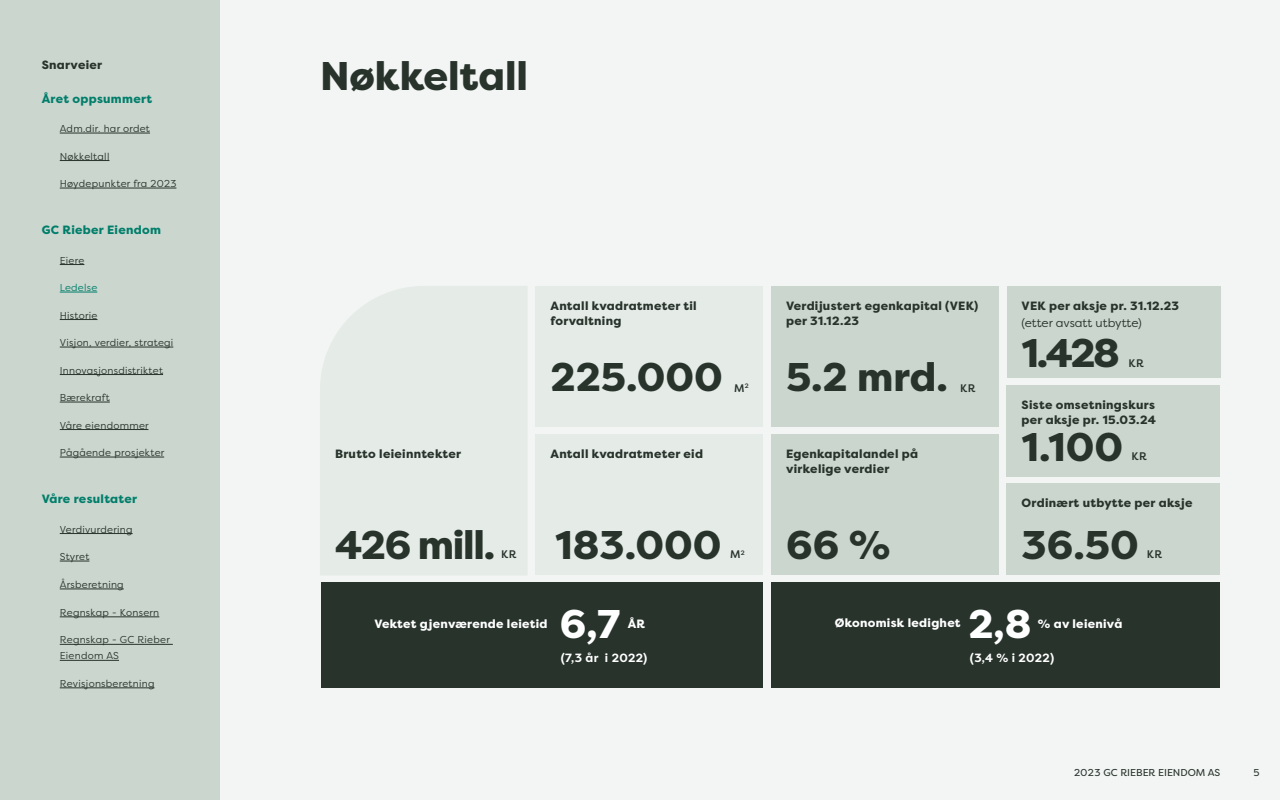
<style>
.page{position:relative;width:1280px;height:800px;background:#f2f5f3}
.page>*{position:absolute;margin:0;border:0;box-sizing:border-box;transform-origin:0 0}
.t1{font:800 40px "Filson Pro";color:#28332c}
.t2{font:800 40px "Filson Pro";color:#fff}
.t3{font:800 12px/15px "Filson Pro";letter-spacing:.025em;color:#28332c}
.t4{font:800 12px "Filson Pro";letter-spacing:.025em;color:#fff}
.t5{font:800 12px "Filson Pro";letter-spacing:.025em;color:#007e6a}
.t6{font:12px "Filson Pro";color:#28332c}
.t7{font:700 11.9px "Filson Pro";color:#fff}
.t8{font:500 11px "Filson Pro";letter-spacing:.045em;color:#28332c}
.t9{font:10px/16px "Filson Pro";letter-spacing:.025em;color:#28332c}
.t10{font:10px "Filson Pro";color:#28332c}
.t11{font:10px "Filson Pro";letter-spacing:.025em;color:#007e6a}
.s1{font-style:inherit}
</style>
<div class="page">
<div style="left:0;top:0;width:220px;height:800px;background:#cbd6cf"></div>
<hr style="left:60px;top:133px;width:90px;height:1px;background:#28332c">
<hr style="left:60px;top:160px;width:49px;height:1px;background:#28332c">
<hr style="left:60px;top:188px;width:116px;height:1px;background:#28332c">
<svg style="left:60px;top:264px;width:24px;height:1px"></svg>
<hr style="left:60px;top:292px;width:37px;height:1px;background:#007e6a">
<hr style="left:60px;top:319px;width:38px;height:1px;background:#28332c">
<hr style="left:60px;top:347px;width:113px;height:1px;background:#28332c">
<hr style="left:60px;top:374px;width:103px;height:1px;background:#28332c">
<hr style="left:60px;top:402px;width:50px;height:1px;background:#28332c">
<hr style="left:60px;top:429px;width:88px;height:1px;background:#28332c">
<hr style="left:60px;top:457px;width:104px;height:1px;background:#28332c">
<hr style="left:60px;top:533px;width:73px;height:1px;background:#28332c">
<svg style="left:60px;top:561px;width:29px;height:1px"></svg>
<hr style="left:60px;top:589px;width:64px;height:1px;background:#28332c">
<hr style="left:60px;top:617px;width:99px;height:1px;background:#28332c">
<hr style="left:60px;top:644px;width:113px;height:1px;background:#28332c">
<hr style="left:60px;top:660px;width:59px;height:1px;background:#28332c">
<hr style="left:60px;top:688px;width:95px;height:1px;background:#28332c">
<div style="left:536px;top:286px;width:227px;height:141px;background:#e5ebe7"></div>
<div style="left:771px;top:286px;width:228px;height:141px;background:#cbd6cf"></div>
<div style="left:1007px;top:483px;width:213px;height:92px;background:#cbd6cf"></div>
<div style="left:321px;top:582px;width:442px;height:106px;background:#28332c"></div>
<div style="left:771px;top:582px;width:449px;height:106px;background:#28332c"></div>
<div style="left:1007px;top:385px;width:213px;height:92px;background:#cbd6cf"></div>
<div style="left:1007px;top:286px;width:213px;height:92px;background:#cbd6cf"></div>
<div style="left:536px;top:434px;width:227px;height:141px;background:#e5ebe7"></div>
<div style="left:771px;top:434px;width:228px;height:141px;background:#cbd6cf"></div>
<div style="left:320px;top:286px;width:207px;height:289px;background:#e5ebe7"></div>
<p class="t3" style="left:42px;top:57px;width:62px">Snarveier</p>
<p class="t5" style="left:42px;top:91px;width:112px">Året oppsummert</p>
<p class="t9" style="left:60px;top:120px;width:92px">Adm.dir. har ordet</p>
<p class="t9" style="left:60px;top:148px;width:51px">Nøkkeltall</p>
<p class="t9" style="left:60px;top:175px;width:118px">Høydepunkter fra 2023</p>
<p class="t5" style="left:42px;top:222px;width:121px">GC Rieber Eiendom</p>
<p class="t9" style="left:60px;top:252px;width:26px">Eiere</p>
<p class="t11" style="left:60px;top:281px;width:39px">Ledelse</p>
<p class="t9" style="left:60px;top:307px;width:39px">Historie</p>
<p class="t9" style="left:60px;top:334px;width:115px">Visjon, verdier, strategi</p>
<p class="t9" style="left:60px;top:362px;width:105px">Innovasjonsdistriktet</p>
<p class="t9" style="left:60px;top:389px;width:52px">Bærekraft</p>
<p class="t9" style="left:60px;top:417px;width:90px">Våre eiendommer</p>
<p class="t9" style="left:60px;top:444px;width:106px">Pågående prosjekter</p>
<p class="t5" style="left:42px;top:491px;width:97px">Våre resultater</p>
<p class="t9" style="left:60px;top:521px;width:74px">Verdivurdering</p>
<p class="t9" style="left:60px;top:548px;width:31px">Styret</p>
<p class="t9" style="left:60px;top:576px;width:65px">Årsberetning</p>
<p class="t9" style="left:60px;top:604px;width:101px">Regnskap - Konsern</p>
<p class="t9" style="left:60px;top:632px;width:112px">Regnskap - GC Rieber<br>Eiendom AS</p>
<p class="t9" style="left:60px;top:675px;width:96px">Revisjonsberetning</p>
<h1 class="t1" style="left:320px;top:51px;width:210px">Nøkkeltall</h1>
<p class="t3" style="left:335px;top:447px;width:128px">Brutto leieinntekter</p>
<h1 class="t1" style="left:335px;top:520px;width:162px">426 mill.</h1>
<p class="t8" style="left:501px;top:547px;width:17px">KR</p>
<p class="t3" style="left:551px;top:299px;width:148px">Antall kvadratmeter til forvaltning</p>
<p class="t3" style="left:786px;top:299px;width:194px">Verdijustert egenkapital (VEK) per 31.12.23</p>
<p class="t3" style="left:1022px;top:299px;width:159px">VEK per aksje pr. 31.12.23</p>
<p class="t6" style="left:1022px;top:315px;width:122px">(etter avsatt utbytte)</p>
<h1 class="t1" style="left:551px;top:352px;width:174px">225.000</h1>
<h1 class="t1" style="left:786px;top:352px;width:163px">5.2 mrd.</h1>
<p class="t8" style="left:734px;top:380px;width:16px">M<sup>2</sup></p>
<p class="t8" style="left:960px;top:380px;width:17px">KR</p>
<h1 class="t1" style="left:1022px;top:328px;width:100px">1.428</h1>
<p class="t8" style="left:1128px;top:355px;width:17px">KR</p>
<p class="t3" style="left:1022px;top:397px;width:136px">Siste omsetningskurs per aksje pr. 15.03.24</p>
<p class="t3" style="left:551px;top:447px;width:154px">Antall kvadratmeter eid</p>
<p class="t3" style="left:786px;top:447px;width:134px">Egenkapitalandel på virkelige verdier</p>
<h1 class="t1" style="left:1022px;top:422px;width:103px">1.100</h1>
<p class="t8" style="left:1131px;top:448px;width:17px">KR</p>
<p class="t3" style="left:1022px;top:496px;width:172px">Ordinært utbytte per aksje</p>
<h1 class="t1" style="left:555px;top:520px;width:167px">183.000</h1>
<p class="t8" style="left:730px;top:547px;width:16px">M<sup>2</sup></p>
<h1 class="t1" style="left:786px;top:520px;width:106px">66 %</h1>
<h1 class="t1" style="left:1022px;top:520px;width:119px">36.50</h1>
<p class="t8" style="left:1147px;top:547px;width:17px">KR</p>
<p class="t4" style="left:835px;top:615px;width:127px">Økonomisk ledighet</p>
<h1 class="t2" style="left:968px;top:599px;width:65px">2,8</h1>
<p class="t4" style="left:1038px;top:616px;width:86px">% av leienivå</p>
<p class="t4" style="left:374px;top:616px;width:175px">Vektet gjenværende leietid</p>
<h1 class="t2" style="left:560px;top:599px;width:62px">6,7</h1>
<p class="t4" style="left:628px;top:616px;width:19px">ÅR</p>
<p class="t7" style="left:561px;top:650px;width:88px">(7,3 år i <span class="s1">2022)</span></p>
<p class="t7" style="left:970px;top:650px;width:86px">(3,4 % i <span class="s1">2022)</span></p>
<p class="t10" style="left:1074px;top:765px;width:148px">2023 GC RIEBER EIENDOM AS</p>
<p class="t10" style="left:1253px;top:765px;width:8px">5</p>
</div>
